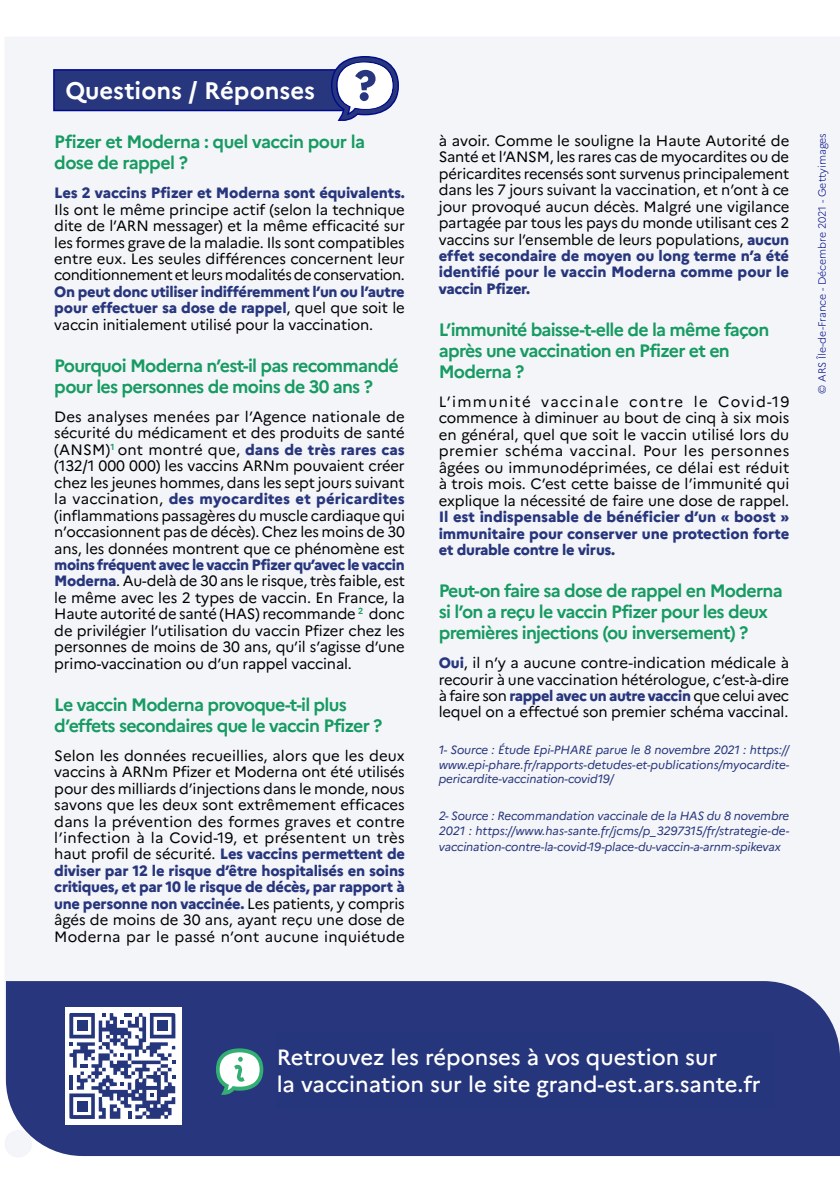
<style>
.page{position:relative;width:840px;height:1191px;background:#fff}
.page>*{position:absolute;margin:0;border:0;box-sizing:border-box;transform-origin:0 0}
.t1{font:700 24px "Marianne";color:#fff}
.t2{font:500 22px/26.4px "Marianne";color:#fff}
.t3{font:800 21px/29.8px "Marianne";letter-spacing:-.02em;color:#fff}
.t4{font:700 18px/21px "Marianne";letter-spacing:-.04em;color:#169b62}
.t5{font:15px/16.4px "Marianne";letter-spacing:-.01em;color:#000;text-align:justify}
.t6{font:800 15px/16.4px "Marianne";letter-spacing:-.015em;color:#27367d;text-align:justify}
.t7{font:italic 12px/15px "Marianne";letter-spacing:-.01em;color:#27367d;text-align:justify}
.t8{font:300 10.4px "Marianne";color:#000b8b}
.s1{font-weight:400;color:#000}
.s2{font-weight:800;color:#27367d}
</style>
<div class="page">
<div style="left:5px;top:37px;width:834px;height:1120px;background:#f4f5f8"></div>
<div style="left:54px;top:70px;width:289px;height:40px;background:#27367d"></div>
<div style="left:53px;top:69px;width:291px;height:42px;border:1px solid #000b8b"></div>
<svg style="left:330px;top:55px;width:69px;height:67px"></svg>
<div style="left:6px;top:981px;width:833px;height:175px;background:#27367d"></div>
<svg style="left:216px;top:1044px;width:47px;height:50px"></svg>
<img style="left:65px;top:1007px;width:117px;height:117px">
<div style="left:5px;top:1130px;width:26px;height:26px;background:#f4f5f8;border-radius:50%"></div>
<div style="left:4px;top:1130px;width:28px;height:27px;border:1px solid #000b8b;border-radius:50%"></div>
<div style="left:67px;top:1008px;width:110px;height:111px;background:#fff"></div>
<svg style="left:69px;top:1013px;width:106px;height:106px"></svg>
<div style="left:77px;top:1020px;width:10px;height:11px;background:#26367d"></div>
<div style="left:157px;top:1020px;width:11px;height:11px;background:#26367d"></div>
<div style="left:77px;top:1100px;width:10px;height:11px;background:#26367d"></div>
<div style="left:276px;top:1031px;width:498px;height:78px;background:#26367d"></div>
<h1 class="t1" style="left:65px;top:75px;width:251px">Questions / Réponses</h1>
<p class="t4" style="left:54px;top:131px;width:312px">Pfizer et Moderna : quel vaccin pour la dose de rappel ?</p>
<p class="t6" style="left:54px;top:185px;width:352px">Les 2 vaccins Pfizer et Moderna sont équivalents.</p>
<p class="t5" style="left:54px;top:201px;width:352px">Ils ont le même principe actif (selon la technique dite de l’ARN messager) et la même efficacité sur les formes grave de la maladie. Ils sont compatibles entre eux. Les seules différences concernent leur conditionnement et leurs modalités de conservation.</p>
<p class="t6" style="left:54px;top:283px;width:352px">On peut donc utiliser indifféremment l’un ou l’autre pour effectuer sa dose de rappel<span class="s1">, quel que soit le vaccin initialement utilisé pour la vaccination.</span></p>
<p class="t4" style="left:54px;top:355px;width:346px">Pourquoi Moderna n’est-il pas recommandé pour les personnes de moins de 30 ans ?</p>
<p class="t5" style="left:54px;top:408px;width:352px">Des analyses menées par l’Agence nationale de sécurité du médicament et des produits de santé (ANSM)<sup>1</sup> ont montré que, <span class="s2">dans de très rares cas </span>(132/1 000 000) les vaccins ARNm pouvaient créer chez les jeunes hommes, dans les sept jours suivant la vaccination, <span class="s2">des myocardites et péricardites </span>(inflammations passagères du muscle cardiaque qui n’occasionnent pas de décès). Chez les moins de 30 ans, les données montrent que ce phénomène est</p>
<p class="t5" style="left:54px;top:556px;width:352px"><span class="s2">moins fréquent avec le vaccin Pfizer qu’avec le vaccin Moderna</span>. Au-delà de 30 ans le risque, très faible, est le même avec les 2 types de vaccin. En France, la Haute autorité de santé (HAS) recommande <sup>2</sup> donc de privilégier l’utilisation du vaccin Pfizer chez les personnes de moins de 30 ans, qu’il s’agisse d’une primo-vaccination ou d’un rappel vaccinal.</p>
<p class="t4" style="left:54px;top:694px;width:329px">Le vaccin Moderna provoque-t-il plus d’effets secondaires que le vaccin Pfizer ?</p>
<p class="t5" style="left:54px;top:747px;width:352px">Selon les données recueillies, alors que les deux vaccins à ARNm Pfizer et Moderna ont été utilisés pour des milliards d’injections dans le monde, nous savons que les deux sont extrêmement efficaces dans la prévention des formes graves et contre l’infection à la Covid-19, et présentent un très haut profil de sécurité. <span class="s2">Les vaccins permettent de diviser par 12 le risque d’être hospitalisés en soins critiques, et par 10 le risque de décès, par rapport à une personne non vaccinée.</span> Les patients, y compris âgés de moins de 30 ans, ayant reçu une dose de Moderna par le passé n’ont aucune inquiétude</p>
<p class="t5" style="left:438px;top:132px;width:352px">à avoir. Comme le souligne la Haute Autorité de Santé et l’ANSM, les rares cas de myocardites ou de péricardites recensés sont survenus principalement dans les 7 jours suivant la vaccination, et n’ont à ce jour provoqué aucun décès. Malgré une vigilance partagée par tous les pays du monde utilisant ces 2 vaccins sur l’ensemble de leurs populations, <span class="s2">aucun effet secondaire de moyen ou long terme n’a été identifié pour le vaccin Moderna comme pour le vaccin Pfizer.</span></p>
<p class="t4" style="left:438px;top:319px;width:332px">L’immunité baisse-t-elle de la même façon après une vaccination en Pfizer et en<br>Moderna ?</p>
<p class="t5" style="left:438px;top:393px;width:352px">L’immunité vaccinale contre le Covid-19 commence à diminuer au bout de cinq à six mois en général, quel que soit le vaccin utilisé lors du premier schéma vaccinal. Pour les personnes âgées ou immunodéprimées, ce délai est réduit à trois mois. C’est cette baisse de l’immunité qui explique la nécessité de faire une dose de rappel.</p>
<p class="t6" style="left:438px;top:508px;width:352px">Il est indispensable de bénéficier d’un « boost » immunitaire pour conserver une protection forte et durable contre le virus.</p>
<p class="t4" style="left:438px;top:580px;width:345px">Peut-on faire sa dose de rappel en Moderna si l’on a reçu le vaccin Pfizer pour les deux premières injections (ou inversement) ?</p>
<p class="t5" style="left:438px;top:654px;width:352px"><span class="s2">Oui</span>, il n’y a aucune contre-indication médicale à recourir à une vaccination hétérologue, c’est-à-dire à faire son <span class="s2">rappel avec un autre vaccin</span> que celui avec lequel on a effectué son premier schéma vaccinal.</p>
<p class="t7" style="left:438px;top:742px;width:352px">1- Source : Étude Epi-PHARE parue le 8 novembre 2021 : https:// www.epi-phare.fr/rapports-detudes-et-publications/myocardite&shy;pericardite-vaccination-covid19/</p>
<p class="t7" style="left:438px;top:808px;width:352px">2- Source : Recommandation vaccinale de la HAS du 8 novembre<br>2021 : https://www.has-sante.fr/jcms/p_3297315/fr/strategie-de-</p>
<p class="t7" style="left:438px;top:839px;width:343px">vaccination-contre-la-covid-19-place-du-vaccin-a-arnm-spikevax</p>
<p class="t8" style="left:815px;top:394px;width:262px;rotate:-90deg">© ARS Île-de-France - Décembre 2021 - Gettyimages</p>
<h3 class="t3" style="left:277px;top:1041px;width:458px">Retrouvez les réponses à vos questions sur<br>la vaccination sur le site iledefrance.ars.sante.fr</h3>
<h2 class="t2" style="left:276px;top:1044px;width:485px">Retrouvez les réponses à vos question sur<br>la vaccination sur le site grand-est.ars.sante.fr</h2>
</div>
